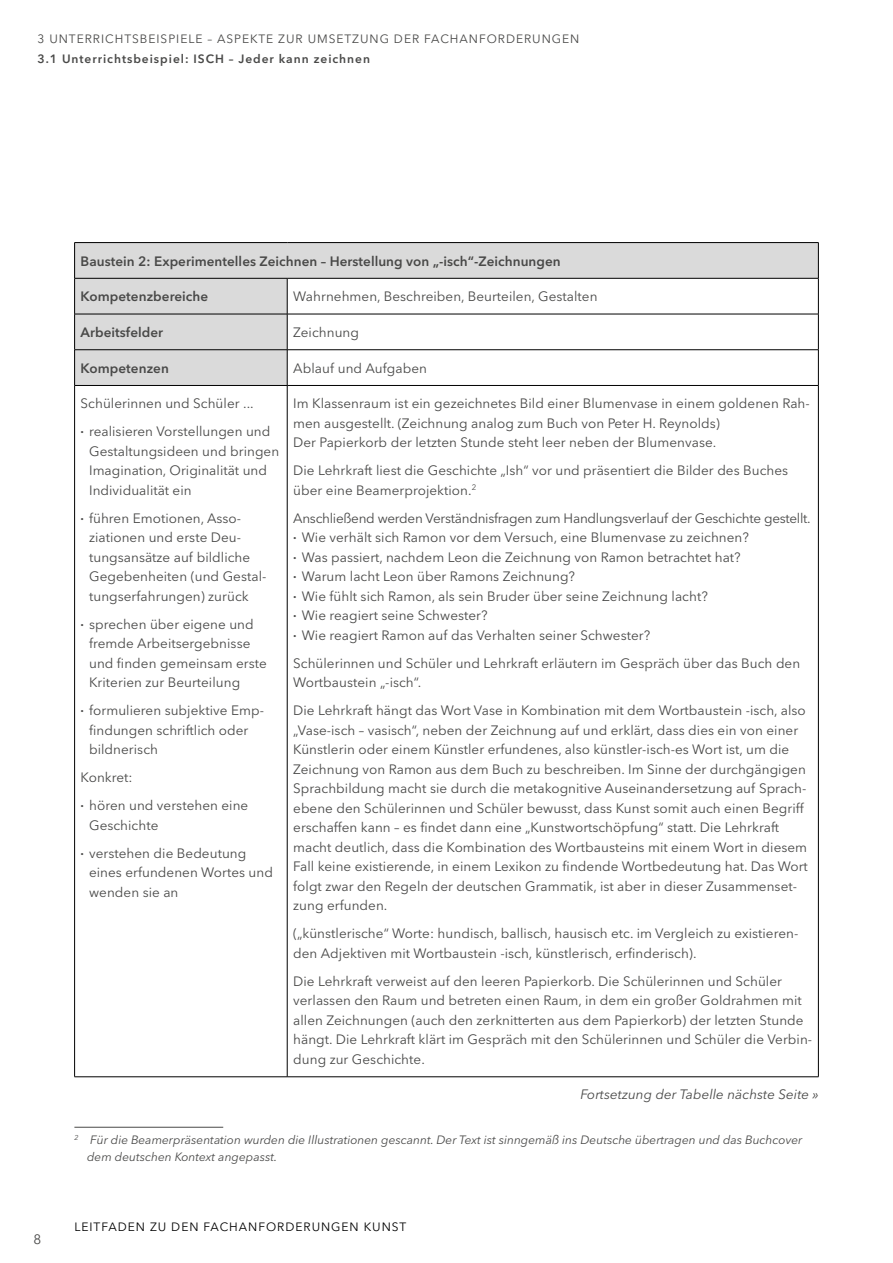
<style>
.page{position:relative;width:893px;height:1263px;background:#fff}
.page>*{position:absolute;margin:0;border:0;box-sizing:border-box;transform-origin:0 0}
.t1{font:13.5px/19.5px "Avenir Next LT Pro";letter-spacing:.005em;color:#494948}
.t2{font:600 13.5px "Avenir Next LT Pro";letter-spacing:.005em;color:#494948}
.t3{font:italic 13.5px "Avenir Next LT Pro";letter-spacing:.005em;color:#494948}
.t4{font:italic 12px/16.5px "Avenir Next LT Pro";color:#494948}
.t5{font:12px "Avenir Next LT Pro";letter-spacing:.08em;color:#494948}
.t6{font:600 12px "Avenir Next LT Pro";letter-spacing:.08em;color:#494948}
.t7{font:12px "Avenir Next LT Pro";letter-spacing:.08em;color:#000}
.s1{font-weight:600}
</style>
<div class="page">
<svg style="left:75px;top:243px;width:743px;height:142px"></svg>
<hr style="left:74px;top:242px;width:213px;height:1px;background:#000">
<hr style="left:74px;top:243px;width:1px;height:35px;background:#000">
<hr style="left:287px;top:242px;width:532px;height:1px;background:#000">
<hr style="left:818px;top:243px;width:1px;height:35px;background:#000">
<hr style="left:74px;top:278px;width:213px;height:1px;background:#000">
<hr style="left:74px;top:278px;width:1px;height:36px;background:#000">
<hr style="left:287px;top:278px;width:532px;height:1px;background:#000">
<hr style="left:287px;top:278px;width:1px;height:36px;background:#000">
<hr style="left:818px;top:278px;width:1px;height:36px;background:#000">
<hr style="left:74px;top:314px;width:213px;height:1px;background:#000">
<hr style="left:74px;top:314px;width:1px;height:36px;background:#000">
<hr style="left:287px;top:314px;width:532px;height:1px;background:#000">
<hr style="left:287px;top:314px;width:1px;height:36px;background:#000">
<hr style="left:818px;top:314px;width:1px;height:36px;background:#000">
<hr style="left:74px;top:349px;width:213px;height:1px;background:#000">
<hr style="left:74px;top:350px;width:1px;height:35px;background:#000">
<hr style="left:287px;top:349px;width:532px;height:1px;background:#000">
<hr style="left:287px;top:350px;width:1px;height:35px;background:#000">
<hr style="left:818px;top:350px;width:1px;height:35px;background:#000">
<hr style="left:74px;top:385px;width:213px;height:1px;background:#000">
<hr style="left:74px;top:386px;width:1px;height:690px;background:#000">
<hr style="left:287px;top:385px;width:532px;height:1px;background:#000">
<hr style="left:287px;top:386px;width:1px;height:690px;background:#000">
<hr style="left:818px;top:386px;width:1px;height:690px;background:#000">
<hr style="left:74px;top:1076px;width:213px;height:1px;background:#000">
<hr style="left:287px;top:1076px;width:532px;height:1px;background:#000">
<hr style="left:74px;top:1127px;width:149px;height:1px;background:#494948">
<p class="t5" style="left:37px;top:32px;width:543px">3 UNTERRICHTSBEISPIELE – ASPEKTE ZUR UMSETZUNG DER FACHANFORDERUNGEN</p>
<p class="t6" style="left:37px;top:51px;width:334px">3.1 Unterrichtsbeispiel: ISCH – Jeder kann zeichnen</p>
<p class="t2" style="left:81px;top:253px;width:482px">Baustein 2: Experimentelles Zeichnen – Herstellung von „-isch“-Zeichnungen</p>
<p class="t2" style="left:81px;top:288px;width:129px">Kompetenzbereiche</p>
<p class="t1" style="left:293px;top:287px;width:306px">Wahrnehmen, Beschreiben, Beurteilen, Gestalten</p>
<p class="t2" style="left:81px;top:324px;width:84px">Arbeitsfelder</p>
<p class="t1" style="left:293px;top:322px;width:67px">Zeichnung</p>
<p class="t2" style="left:81px;top:360px;width:90px">Kompetenzen</p>
<p class="t1" style="left:293px;top:358px;width:135px">Ablauf und Aufgaben</p>
<p class="t1" style="left:81px;top:390px;width:191px;line-height:28px">Schülerinnen und Schüler ...<br><span class="s1">·</span> realisieren Vorstellungen und</p>
<p class="t1" style="left:89px;top:441px;width:192px">Gestaltungsideen und bringen<br>Imagination, Originalität und<br>Individualität ein</p>
<p class="t1" style="left:89px;top:508px;width:179px;text-indent:-9px"><span class="s1">·</span> führen Emotionen, Asso&shy;ziationen und erste Deu&shy;tungsansätze auf bildliche<br>Gegebenheiten (und Gestal&shy;tungserfahrungen) zurück</p>
<p class="t1" style="left:89px;top:614px;width:179px;text-indent:-9px"><span class="s1">·</span> sprechen über eigene und fremde Arbeitsergebnisse und finden gemeinsam erste<br>Kriterien zur Beurteilung</p>
<p class="t1" style="left:89px;top:701px;width:176px;text-indent:-9px"><span class="s1">·</span> formulieren subjektive Emp&shy;findungen schriftlich oder bildnerisch</p>
<p class="t1" style="left:81px;top:764px;width:169px;line-height:28px">Konkret:<br><span class="s1">·</span> hören und verstehen eine</p>
<p class="t1" style="left:81px;top:811px;width:167px;line-height:28px;text-indent:9px">Geschichte<br><span class="s1">·</span> verstehen die Bedeutung</p>
<p class="t1" style="left:89px;top:863px;width:185px">eines erfundenen Wortes und wenden sie an</p>
<p class="t1" style="left:293px;top:394px;width:518px">Im Klassenraum ist ein gezeichnetes Bild einer Blumenvase in einem goldenen Rah&shy;men ausgestellt. (Zeichnung analog zum Buch von Peter H. Reynolds)<br>Der Papierkorb der letzten Stunde steht leer neben der Blumenvase.</p>
<p class="t1" style="left:293px;top:461px;width:497px">Die Lehrkraft liest die Geschichte „Ish“ vor und präsentiert die Bilder des Buches über eine Beamerprojektion.<sup>2</sup></p>
<p class="t1" style="left:293px;top:508px;width:519px">Anschließend werden Verständnisfragen zum Handlungsverlauf der Geschichte gestellt. <span class="s1">·</span> Wie verhält sich Ramon vor dem Versuch, eine Blumenvase zu zeichnen?<br><span class="s1">·</span> Was passiert, nachdem Leon die Zeichnung von Ramon betrachtet hat?<br><span class="s1">·</span> Warum lacht Leon über Ramons Zeichnung?<br><span class="s1">·</span> Wie fühlt sich Ramon, als sein Bruder über seine Zeichnung lacht?<br><span class="s1">·</span> Wie reagiert seine Schwester?<br><span class="s1">·</span> Wie reagiert Ramon auf das Verhalten seiner Schwester?</p>
<p class="t1" style="left:293px;top:653px;width:509px">Schülerinnen und Schüler und Lehrkraft erläutern im Gespräch über das Buch den<br>Wortbaustein „-isch“.</p>
<p class="t1" style="left:293px;top:701px;width:516px">Die Lehrkraft hängt das Wort Vase in Kombination mit dem Wortbaustein -isch, also „Vase-isch – vasisch“, neben der Zeichnung auf und erklärt, dass dies ein von einer Künstlerin oder einem Künstler erfundenes, also künstler-isch-es Wort ist, um die Zeichnung von Ramon aus dem Buch zu beschreiben. Im Sinne der durchgängigen Sprachbildung macht sie durch die metakognitive Auseinandersetzung auf Sprach&shy;ebene den Schülerinnen und Schüler bewusst, dass Kunst somit auch einen Begriff erschaffen kann – es findet dann eine „Kunstwortschöpfung“ statt. Die Lehrkraft macht deutlich, dass die Kombination des Wortbausteins mit einem Wort in diesem Fall keine existierende, in einem Lexikon zu findende Wortbedeutung hat. Das Wort folgt zwar den Regeln der deutschen Grammatik, ist aber in dieser Zusammenset&shy;zung erfunden.</p>
<p class="t1" style="left:293px;top:924px;width:507px">(„künstlerische“ Worte: hundisch, ballisch, hausisch etc. im Vergleich zu existieren&shy;den Adjektiven mit Wortbaustein -isch, künstlerisch, erfinderisch).</p>
<p class="t1" style="left:293px;top:971px;width:520px">Die Lehrkraft verweist auf den leeren Papierkorb. Die Schülerinnen und Schüler verlassen den Raum und betreten einen Raum, in dem ein großer Goldrahmen mit allen Zeichnungen (auch den zerknitterten aus dem Papierkorb) der letzten Stunde hängt. Die Lehrkraft klärt im Gespräch mit den Schülerinnen und Schüler die Verbin&shy;dung zur Geschichte.</p>
<p class="t3" style="left:580px;top:1086px;width:240px">Fortsetzung der Tabelle nächste Seite »</p>
<p class="t4" style="left:87px;top:1132px;width:717px;text-indent:-13px"><sup>2</sup> Für die Beamerpräsentation wurden die Illustrationen gescannt. Der Text ist sinngemäß ins Deutsche übertragen und das Buchcover dem deutschen Kontext angepasst.</p>
<p class="t1" style="left:34px;top:1229px;width:9px">8</p>
<p class="t7" style="left:74px;top:1219px;width:333px">LEITFADEN ZU DEN FACHANFORDERUNGEN KUNST</p>
</div>
